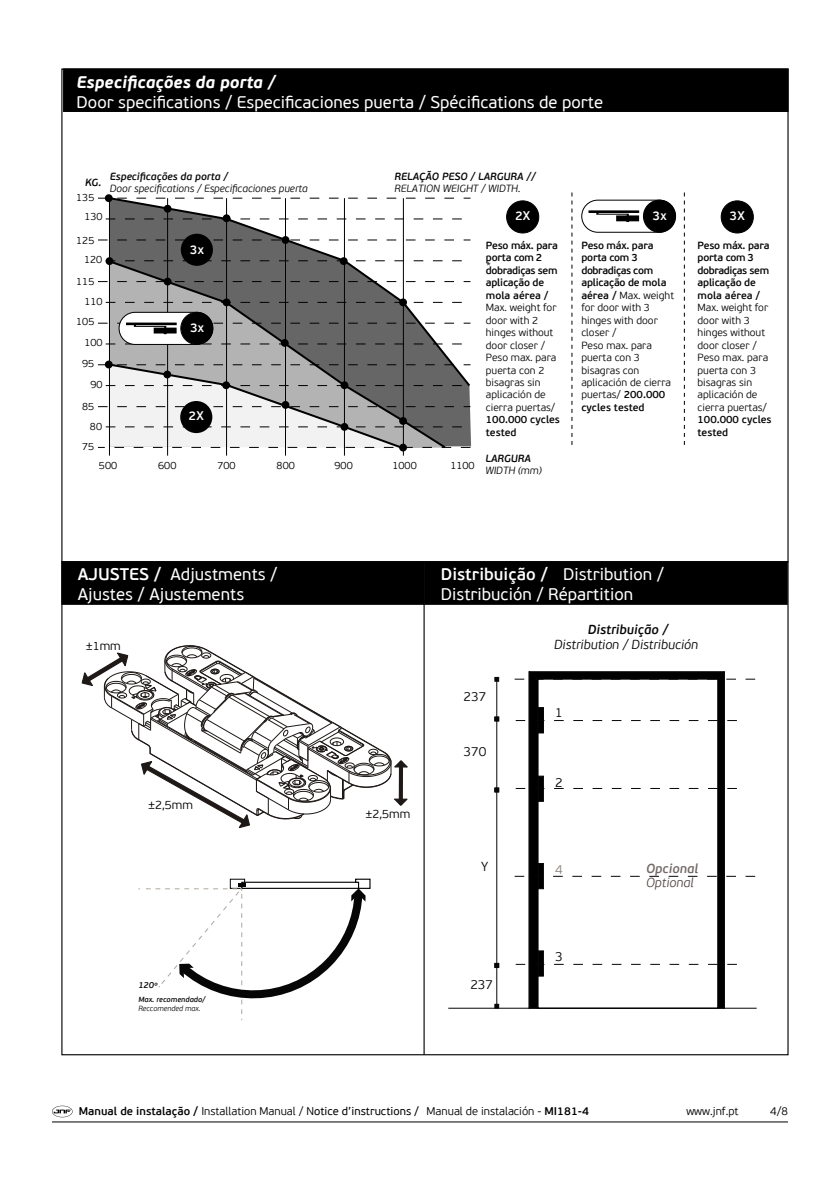
<style>
.page{position:relative;width:840px;height:1191px;background:#fff}
.page>*{position:absolute;margin:0;border:0;box-sizing:border-box;transform-origin:0 0}
.t1{font:16.8px/20px "PF Beau Sans Pro";color:#fff}
.t2{font:italic 700 16.8px "PF Beau Sans Pro";color:#fff}
.t3{font:italic 300 13px "PF Beau Sans Pro";color:#070606}
.t4{font:italic 600 13px "PF Beau Sans Pro";color:#070606}
.t5{font:300 13px "PF Beau Sans Pro";color:#070606}
.t6{font:italic 600 13px "PF Beau Sans Pro";color:#736a67}
.t7{font:italic 300 13px "PF Beau Sans Pro";color:#544b4a}
.t8{font:300 13px "PF Beau Sans Pro";color:#918882}
.t9{font:600 12.4px "PF Beau Sans Pro";color:#fff}
.t10{font:300 12px "PF Beau Sans Pro";color:#000}
.t11{font:300 11.2px "PF Beau Sans Pro";color:#000}
.t12{font:300 10.4px/12.4px "PF Beau Sans Pro";color:#070606}
.t13{font:600 10.4px/12.4px "PF Beau Sans Pro";letter-spacing:-.02em;color:#070606}
.t14{font:italic 300 10.4px "PF Beau Sans Pro";color:#070606}
.t15{font:300 10.4px/19.2px "PF Beau Sans Pro";color:#000}
.t16{font:italic 600 10.4px "PF Beau Sans Pro";color:#070606}
.t17{font:600 10.4px/12.4px "PF Beau Sans Pro";color:#070606}
.t18{font:italic 600 8.8px "PF Beau Sans Pro";color:#060607}
.t19{font:italic 600 7.4px "PF Beau Sans Pro";color:#0e0d0e}
.t20{font:italic 300 7.4px "PF Beau Sans Pro";color:#0e0d0e}
.s1{font-weight:600}
.s2{font-weight:400}
</style>
<div class="page">
<div style="left:63px;top:68px;width:725px;height:44px;background:#000"></div>
<div style="left:61px;top:561px;width:363px;height:44px;background:#000;border:1px solid #000"></div>
<div style="left:424px;top:561px;width:363px;height:44px;background:#000;border:1px solid #000"></div>
<hr style="left:52px;top:1121px;width:735px;height:1px;background:#000">
<svg style="left:52px;top:1105px;width:21px;height:12px"></svg>
<hr style="left:423px;top:562px;width:1px;height:492px;background:#000">
<svg style="left:138px;top:878px;width:233px;height:142px"></svg>
<div style="left:506px;top:200px;width:33px;height:33px;background:#000;border:1px solid #000;border-radius:50%"></div>
<div style="left:720px;top:200px;width:33px;height:33px;background:#000;border:1px solid #000;border-radius:50%"></div>
<div style="left:581px;top:200px;width:94px;height:33px;border:1px solid #000;border-radius:16px"></div>
<div style="left:642px;top:200px;width:33px;height:33px;background:#000;border:1px solid #000;border-radius:50%"></div>
<svg style="left:588px;top:210px;width:50px;height:12px"></svg>
<svg style="left:571px;top:192px;width:1px;height:253px"></svg>
<svg style="left:683px;top:192px;width:1px;height:253px"></svg>
<hr style="left:167px;top:198px;width:1px;height:257px;background:#000">
<hr style="left:109px;top:198px;width:1px;height:257px;background:#000">
<hr style="left:226px;top:198px;width:1px;height:257px;background:#000">
<hr style="left:285px;top:198px;width:1px;height:257px;background:#000">
<hr style="left:344px;top:198px;width:1px;height:257px;background:#000">
<hr style="left:402px;top:198px;width:1px;height:257px;background:#000">
<svg style="left:105px;top:194px;width:8px;height:8px"></svg>
<svg style="left:98px;top:322px;width:9px;height:2px"></svg>
<svg style="left:107px;top:196px;width:365px;height:255px"></svg>
<svg style="left:448px;top:671px;width:308px;height:337px"></svg>
<div style="left:537px;top:707px;width:6px;height:26px;background:#000"></div>
<div style="left:537px;top:776px;width:6px;height:25px;background:#000"></div>
<div style="left:537px;top:950px;width:6px;height:26px;background:#000"></div>
<div style="left:537px;top:863px;width:6px;height:26px;background:#000"></div>
<svg style="left:514px;top:679px;width:242px;height:1px"></svg>
<svg style="left:514px;top:876px;width:242px;height:1px"></svg>
<svg style="left:515px;top:720px;width:221px;height:1px"></svg>
<svg style="left:515px;top:788px;width:221px;height:1px"></svg>
<svg style="left:515px;top:964px;width:221px;height:1px"></svg>
<hr style="left:496px;top:679px;width:1px;height:40px;background:#070606">
<svg style="left:494px;top:677px;width:4px;height:4px"></svg>
<hr style="left:496px;top:965px;width:1px;height:41px;background:#070606">
<svg style="left:494px;top:1004px;width:4px;height:4px"></svg>
<hr style="left:496px;top:719px;width:1px;height:71px;background:#070606">
<svg style="left:494px;top:716px;width:4px;height:5px"></svg>
<hr style="left:496px;top:790px;width:1px;height:175px;background:#070606">
<svg style="left:494px;top:787px;width:4px;height:5px"></svg>
<svg style="left:494px;top:963px;width:4px;height:4px"></svg>
<svg style="left:81px;top:645px;width:327px;height:184px"></svg>
<h1 class="t2" style="left:77px;top:72px;width:200px">Especificações da porta /</h1>
<h1 class="t1" style="left:77px;top:92px;width:527px">Door specifications / Especificaciones puerta / Spécifications de porte</h1>
<p class="t16" style="left:85px;top:176px;width:18px">KG.</p>
<p class="t16" style="left:110px;top:170px;width:120px">Especificações da porta /</p>
<p class="t14" style="left:110px;top:183px;width:199px">Door specifications / Especificaciones puerta</p>
<p class="t15" style="left:84px;top:188px;width:20px;text-indent:-8px">135<br>130</p>
<p class="t15" style="left:76px;top:231px;width:20px">125</p>
<p class="t15" style="left:84px;top:250px;width:20px">120</p>
<p class="t15" style="left:76px;top:271px;width:20px">115</p>
<p class="t15" style="left:84px;top:292px;width:20px">110</p>
<p class="t15" style="left:76px;top:312px;width:20px">105</p>
<p class="t15" style="left:84px;top:333px;width:20px">100</p>
<p class="t15" style="left:82px;top:354px;width:14px">95</p>
<p class="t15" style="left:90px;top:375px;width:14px">90</p>
<p class="t15" style="left:82px;top:397px;width:14px">85</p>
<p class="t15" style="left:90px;top:417px;width:14px">80</p>
<p class="t15" style="left:82px;top:437px;width:14px">75</p>
<p class="t9" style="left:190px;top:242px;width:15px">3x</p>
<p class="t9" style="left:190px;top:321px;width:15px">3x</p>
<p class="t9" style="left:188px;top:408px;width:17px">2X</p>
<p class="t16" style="left:394px;top:170px;width:142px">RELAÇÃO PESO / LARGURA //</p>
<p class="t14" style="left:394px;top:183px;width:127px">RELATION WEIGHT / WIDTH.</p>
<p class="t9" style="left:514px;top:208px;width:17px">2X</p>
<p class="t9" style="left:652px;top:208px;width:15px">3x</p>
<p class="t9" style="left:729px;top:208px;width:17px">3X</p>
<p class="t13" style="left:485px;top:239px;width:74px">Peso máx. para porta com 2 dobradiças sem aplicação de mola aérea /</p>
<p class="t12" style="left:485px;top:301px;width:72px">Max. weight for door with 2 hinges without door closer /<br>Peso max. para puerta con 2 bisagras sin aplicación de cierra puertas/</p>
<p class="t17" style="left:485px;top:414px;width:75px">100.000 cycles tested</p>
<p class="t12" style="left:581px;top:239px;width:94px"><span class="s1">Peso máx. para porta com 3 dobradiças com aplicação de mola aérea /</span> Max. weight for door with 3 hinges with door closer /<br>Peso max. para puerta con 3 bisagras con aplicación de cierra puertas/ <span class="s1">200.000 cycles tested</span></p>
<p class="t13" style="left:697px;top:239px;width:74px">Peso máx. para porta com 3 dobradiças sem aplicação de mola aérea /</p>
<p class="t12" style="left:697px;top:301px;width:72px">Max. weight for door with 3 hinges without door closer /<br>Peso max. para puerta con 3 bisagras sin aplicación de cierra puertas/</p>
<p class="t17" style="left:697px;top:414px;width:75px">100.000 cycles tested</p>
<p class="t12" style="left:486px;top:259px;width:6px">*</p>
<p class="t15" style="left:99px;top:456px;width:20px">500</p>
<p class="t15" style="left:158px;top:456px;width:20px">600</p>
<p class="t15" style="left:217px;top:456px;width:20px">700</p>
<p class="t15" style="left:276px;top:456px;width:20px">800</p>
<p class="t15" style="left:334px;top:456px;width:20px">900</p>
<p class="t15" style="left:392px;top:456px;width:26px">1000</p>
<p class="t15" style="left:450px;top:456px;width:26px">1100</p>
<p class="t16" style="left:485px;top:452px;width:47px">LARGURA</p>
<p class="t14" style="left:485px;top:465px;width:58px">WIDTH (mm)</p>
<h1 class="t1" style="left:78px;top:564px;width:201px"><span class="s1">AJUSTES /</span> Adjustments /<br>Ajustes / Ajustements</h1>
<h1 class="t1" style="left:440px;top:564px;width:224px"><span class="s1">Distribuição /</span> Distribution /<br>Distribución / Répartition</h1>
<p class="t10" style="left:86px;top:639px;width:37px">±1mm</p>
<p class="t4" style="left:587px;top:621px;width:82px">Distribuição /</p>
<p class="t3" style="left:554px;top:637px;width:145px">Distribution / Distribución</p>
<p class="t10" style="left:148px;top:798px;width:46px">±2,5mm</p>
<p class="t18" style="left:138px;top:980px;width:21px">120º</p>
<p class="t19" style="left:138px;top:995px;width:69px">Max. recomendado/</p>
<p class="t20" style="left:138px;top:1004px;width:64px">Reccomended max.</p>
<p class="t10" style="left:365px;top:806px;width:46px">±2,5mm</p>
<p class="t5" style="left:463px;top:689px;width:24px">237</p>
<p class="t5" style="left:463px;top:744px;width:24px">370</p>
<p class="t5" style="left:481px;top:859px;width:9px">Y</p>
<p class="t5" style="left:470px;top:976px;width:24px">237</p>
<p class="t5" style="left:554px;top:705px;width:9px">1</p>
<p class="t5" style="left:554px;top:775px;width:9px">2</p>
<p class="t8" style="left:554px;top:862px;width:9px">4</p>
<p class="t5" style="left:554px;top:949px;width:9px">3</p>
<p class="t6" style="left:645px;top:860px;width:54px">Opcional</p>
<p class="t7" style="left:645px;top:875px;width:49px">Optional</p>
<p class="t11" style="left:79px;top:1105px;width:511px"><span class="s1">Manual de instalação /</span> Installation Manual / N<span class="s2">otice d’instructions /</span> Manual de instalación - <span class="s1">MI181-4</span></p>
<p class="t11" style="left:686px;top:1105px;width:54px">www.jnf.pt</p>
<p class="t11" style="left:769px;top:1105px;width:19px">4/8</p>
</div>
